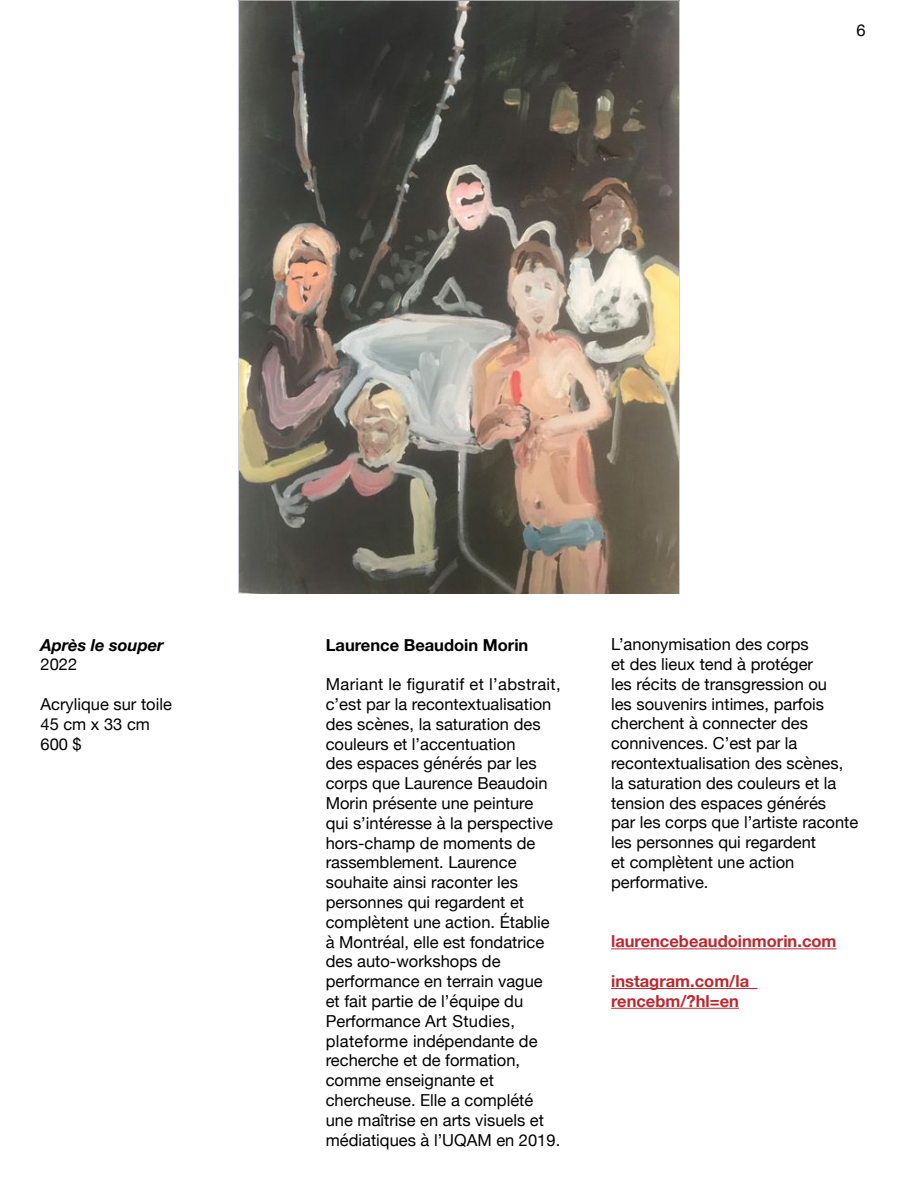
<style>
.page{position:relative;width:918px;height:1188px;background:#fff}
.page>*{position:absolute;margin:0;border:0;box-sizing:border-box;transform-origin:0 0}
.t1{font:16.5px/19.8px "Helvetica Neue";color:#000}
.t2{font:700 16.5px/19.8px "Helvetica Neue";color:#b92930}
.t3{font:700 16.5px "Helvetica Neue";color:#000}
.t4{font:italic 700 16.5px "Helvetica Neue";color:#000}
</style>
<div class="page">
<img style="left:238px;top:0;width:442px;height:594px">
<hr style="left:611px;top:948px;width:226px;height:1px;background:#b92930">
<hr style="left:611px;top:988px;width:146px;height:1px;background:#b92930">
<hr style="left:611px;top:1008px;width:128px;height:1px;background:#b92930">
<p class="t1" style="left:856px;top:21px;width:11px">6</p>
<p class="t4" style="left:40px;top:632px;width:125px">Après le souper</p>
<p class="t1" style="left:40px;top:656px;width:38px">2022</p>
<p class="t1" style="left:40px;top:695px;width:133px">Acrylique sur toile<br>45 cm x 33 cm<br>600 $</p>
<p class="t3" style="left:326px;top:632px;width:204px">Laurence Beaudoin Morin</p>
<p class="t1" style="left:326px;top:675px;width:236px">Mariant le figuratif et l’abstrait, c’est par la recontextualisation des scènes, la saturation des couleurs et l’accentuation<br>des espaces générés par les corps que Laurence Beaudoin<br>Morin présente une peinture<br>qui s’intéresse à la perspective hors-champ de moments de rassemblement. Laurence souhaite ainsi raconter les personnes qui regardent et complètent une action. Établie à Montréal, elle est fondatrice des auto-workshops de performance en terrain vague et fait partie de l’équipe du<br>Performance Art Studies, plateforme indépendante de recherche et de formation, comme enseignante et chercheuse. Elle a complété une maîtrise en arts visuels et médiatiques à l’UQAM en 2019.</p>
<p class="t1" style="left:611px;top:635px;width:249px">L’anonymisation des corps<br>et des lieux tend à protéger<br>les récits de transgression ou<br>les souvenirs intimes, parfois cherchent à connecter des connivences. C’est par la recontextualisation des scènes, la saturation des couleurs et la tension des espaces générés<br>par les corps que l’artiste raconte les personnes qui regardent<br>et complètent une action performative.</p>
<p class="t2" style="left:611px;top:932px;width:227px">laurencebeaudoinmorin.com</p>
<p class="t2" style="left:611px;top:971px;width:148px">instagram.com/la_ rencebm/?hl=en</p>
</div>
